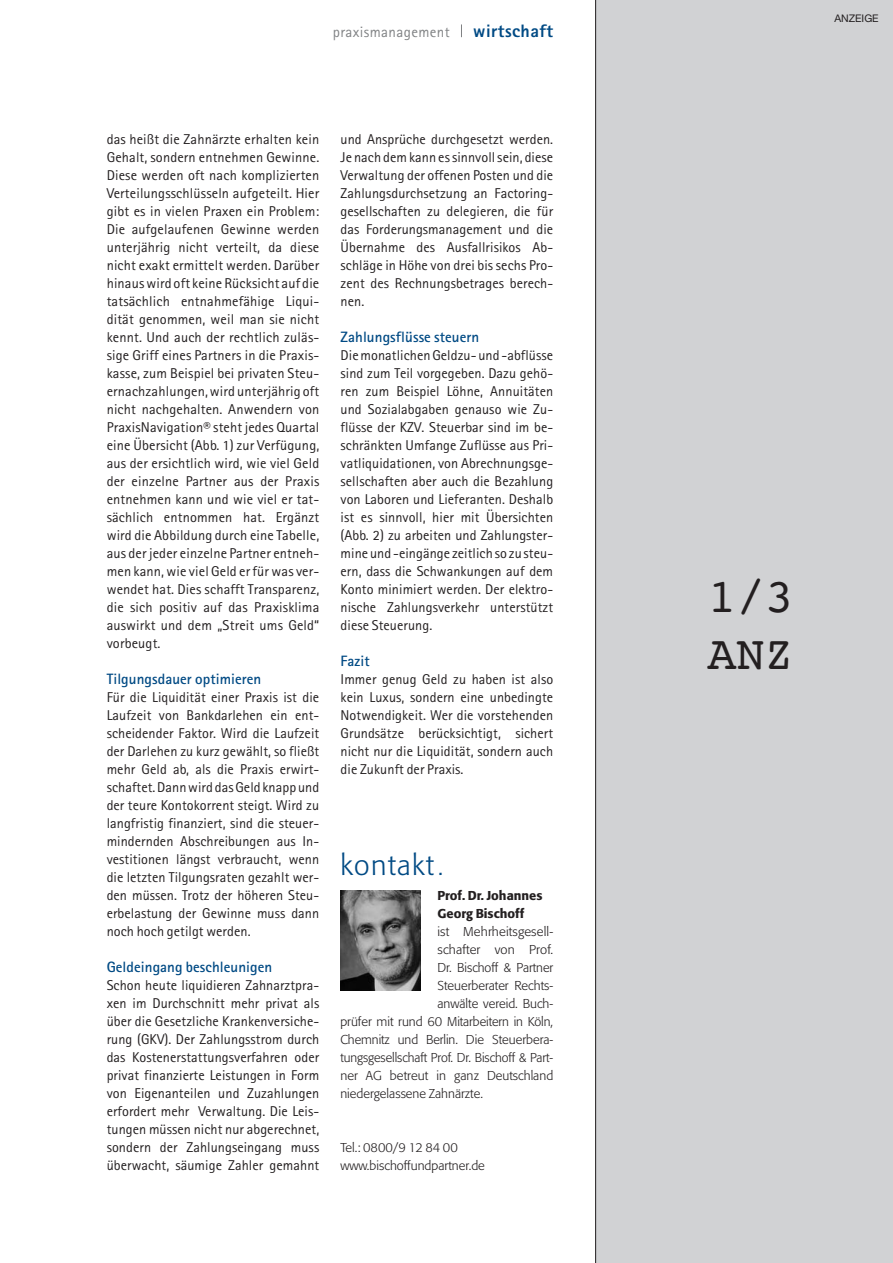
<style>
.page{position:relative;width:893px;height:1263px;background:#fff}
.page>*{position:absolute;margin:0;border:0;box-sizing:border-box;transform-origin:0 0}
.t1{font:48px/57.6px "Courier";color:#231f20}
.t2{font:300 28.5px "Formata";letter-spacing:.05em;color:#004a84}
.t3{font:800 18px "Rotis Sans Serif";letter-spacing:.025em;color:#004a84}
.t4{font:700 15px "Rotis Sans Serif";letter-spacing:.005em;color:#004a84}
.t5{font:15px "Rotis Sans Serif";letter-spacing:.025em;color:#808284}
.t6{font:14.25px/18px "Rotis Sans Serif";letter-spacing:.005em;color:#231f20;text-align:justify}
.t7{font:300 12.75px/18px "Formata";color:#231f20}
.t8{font:500 12.75px/18px "Formata";color:#231f20}
.t9{font:10.5px "Helvetica Neue";color:#231f20}
.s1{font-size:24px}
</style>
<div class="page">
<svg style="left:461px;top:24px;width:1px;height:13px"></svg>
<div style="left:595px;top:0;width:298px;height:1263px;background:#d1d2d4"></div>
<hr style="left:595px;top:0;width:1px;height:1263px;background:#231f20">
<img style="left:340px;top:891px;width:81px;height:99px">
<p class="t5" style="left:333px;top:27px;width:118px">praxismanagement</p>
<p class="t3" style="left:473px;top:25px;width:81px">wirtschaft</p>
<p class="t6" style="left:107px;top:132px;width:214px">das heißt die Zahnärzte erhalten kein Gehalt, sondern entnehmen Gewinne.<br>Diese werden oft nach komplizierten Verteilungsschlüsseln aufgeteilt. Hier gibt es in vielen Praxen ein Problem:<br>Die aufgelaufenen Gewinne werden unterjährig nicht verteilt, da diese nicht exakt ermittelt werden. Darüber hinaus wird oft keine Rücksicht auf die tatsächlich entnahmefähige Liqui&shy;dität genommen, weil man sie nicht kennt. Und auch der rechtlich zuläs&shy;sige Griff eines Partners in die Praxis&shy;kasse, zum Beispiel bei privaten Steu&shy;ernachzahlungen, wird unterjährig oft nicht nachgehalten. Anwendern von PraxisNavigation® steht jedes Quartal eine Übersicht (Abb. 1) zur Verfügung, aus der ersichtlich wird, wie viel Geld der einzelne Partner aus der Praxis entnehmen kann und wie viel er tat&shy;sächlich entnommen hat. Ergänzt wird die Abbildung durch eine Tabelle, aus der jeder einzelne Partner entneh&shy;men kann, wie viel Geld er für was ver&shy;wendet hat. Dies schafft Transparenz, die sich positiv auf das Praxisklima auswirkt und dem „Streit ums Geld“ vorbeugt.</p>
<p class="t4" style="left:107px;top:674px;width:156px">Tilgungsdauer optimieren</p>
<p class="t6" style="left:107px;top:690px;width:214px">Für die Liquidität einer Praxis ist die Laufzeit von Bankdarlehen ein ent&shy;scheidender Faktor. Wird die Laufzeit der Darlehen zu kurz gewählt, so fließt mehr Geld ab, als die Praxis erwirt&shy;schaftet. Dann wird das Geld knapp und der teure Kontokorrent steigt. Wird zu langfristig finanziert, sind die steuer&shy;mindernden Abschreibungen aus In&shy;vestitionen längst verbraucht, wenn die letzten Tilgungsraten gezahlt wer&shy;den müssen. Trotz der höheren Steu&shy;erbelastung der Gewinne muss dann noch hoch getilgt werden.</p>
<p class="t4" style="left:107px;top:962px;width:167px">Geldeingang beschleunigen</p>
<p class="t6" style="left:107px;top:978px;width:214px">Schon heute liquidieren Zahnarztpra&shy;xen im Durchschnitt mehr privat als über die Gesetzliche Krankenversiche&shy;rung (GKV). Der Zahlungsstrom durch das Kostenerstattungsverfahren oder privat finanzierte Leistungen in Form von Eigenanteilen und Zuzahlungen erfordert mehr Verwaltung. Die Leis&shy;tungen müssen nicht nur abgerechnet, sondern der Zahlungseingang muss überwacht, säumige Zahler gemahnt</p>
<p class="t6" style="left:341px;top:132px;width:214px">und Ansprüche durchgesetzt werden.<br>Je nach dem kann es sinnvoll sein, diese Verwaltung der offenen Posten und die Zahlungsdurchsetzung an Factoring&shy;gesellschaften zu delegieren, die für das Forderungsmanagement und die Übernahme des Ausfallrisikos Ab&shy;schläge in Höhe von drei bis sechs Pro&shy;zent des Rechnungsbetrages berech&shy;nen.</p>
<p class="t4" style="left:341px;top:332px;width:140px">Zahlungsflüsse steuern</p>
<p class="t6" style="left:341px;top:348px;width:214px">Die monatlichen Geldzu- und -abflüsse sind zum Teil vorgegeben. Dazu gehö&shy;ren zum Beispiel Löhne, Annuitäten und Sozialabgaben genauso wie Zu&shy;flüsse der KZV. Steuerbar sind im be&shy;schränkten Umfange Zuflüsse aus Pri&shy;vatliquidationen, von Abrechnungsge&shy;sellschaften aber auch die Bezahlung von Laboren und Lieferanten. Deshalb ist es sinnvoll, hier mit Übersichten (Abb. 2) zu arbeiten und Zahlungster&shy;mine und -eingänge zeitlich so zu steu&shy;ern, dass die Schwankungen auf dem Konto minimiert werden. Der elektro&shy;nische Zahlungsverkehr unterstützt diese Steuerung.</p>
<p class="t4" style="left:341px;top:656px;width:31px">Fazit</p>
<p class="t6" style="left:341px;top:672px;width:214px">Immer genug Geld zu haben ist also kein Luxus, sondern eine unbedingte Notwendigkeit. Wer die vorstehenden Grundsätze berücksichtigt, sichert nicht nur die Liquidität, sondern auch die Zukunft der Praxis.</p>
<h2 class="t2" style="left:340px;top:852px;width:104px">kontakt <span class="s1">.</span></h2>
<p class="t8" style="left:437px;top:888px;width:107px">Prof. Dr. Johannes<br>Georg Bischoff</p>
<p class="t7" style="left:437px;top:923px;width:117px">ist Mehrheitsgesell-</p>
<p class="t7" style="left:437px;top:941px;width:117px">schafter von Prof.</p>
<p class="t7" style="left:437px;top:959px;width:117px">Dr. Bischoff &amp; Partner</p>
<p class="t7" style="left:437px;top:977px;width:117px">Steuerberater Rechts-</p>
<p class="t7" style="left:437px;top:995px;width:117px">anwälte vereid. Buch-</p>
<p class="t7" style="left:340px;top:1013px;width:214px">prüfer mit rund 60 Mitarbeitern in Köln,</p>
<p class="t7" style="left:340px;top:1031px;width:214px">Chemnitz und Berlin. Die Steuerbera-</p>
<p class="t7" style="left:340px;top:1049px;width:214px">tungsgesellschaft Prof. Dr. Bischoff &amp; Part-</p>
<p class="t7" style="left:340px;top:1067px;width:214px">ner AG betreut in ganz Deutschland</p>
<p class="t7" style="left:340px;top:1085px;width:144px">niedergelassene Zahnärzte.</p>
<p class="t7" style="left:340px;top:1139px;width:146px">Tel.: 0800/9 12 84 00 www.bischoffundpartner.de</p>
<p class="t9" style="left:834px;top:15px;width:46px">ANZEIGE</p>
<h1 class="t1" style="left:707px;top:572px;width:88px">1/3<br>ANZ</h1>
</div>
